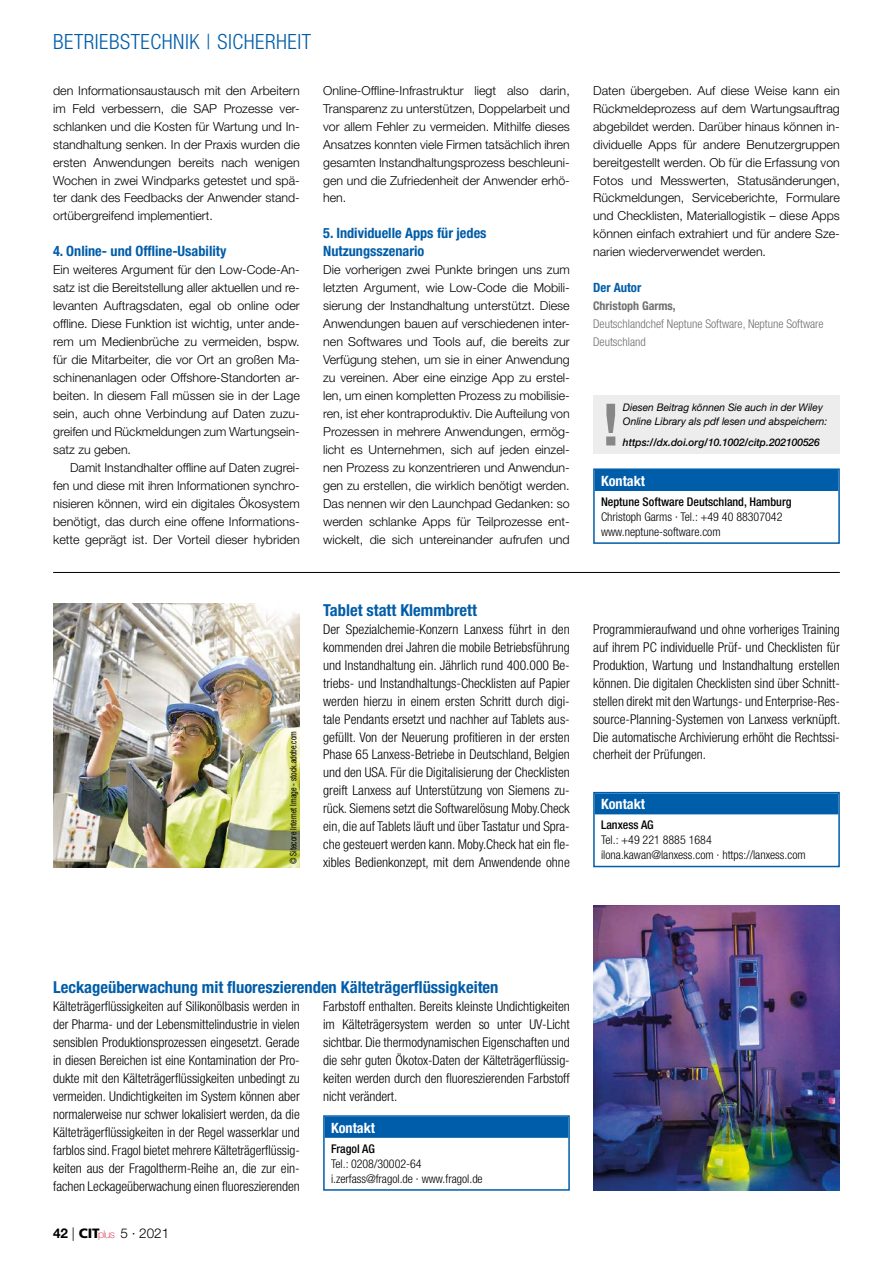
<style>
.page{position:relative;width:893px;height:1263px;background:#fff}
.page>*{position:absolute;margin:0;border:0;box-sizing:border-box;transform-origin:0 0}
.t1{font:300 condensed 21px "Helvetica Neue LT Std";letter-spacing:.025em;color:#005da9}
.t2{font:700 condensed 16.5px "Helvetica Neue LT Std";color:#005da9}
.t3{font:700 condensed 14.25px/18px "Helvetica Neue LT Std";color:#005da9}
.t4{font:700 condensed 14.25px "Helvetica Neue LT Std";color:#fff}
.t5{font:300 condensed 13.5px/18px "Helvetica Neue LT Std";color:#000;text-align:justify}
.t6{font:300 13.5px "Helvetica Neue LT Std";color:#000}
.t7{font:700 condensed 12.75px "Helvetica Neue LT Std";color:#005da9}
.t8{font:300 12.3px/18px "Helvetica Neue LT Std";color:#000;text-align:justify}
.t9{font:300 condensed 12px/15px "Helvetica Neue LT Std";color:#000}
.t10{font:300 condensed 12px/18px "Helvetica Neue LT Std";color:#706f6f}
.t11{font:500 condensed 12px "Helvetica Neue LT Std";color:#000}
.t12{font:700 condensed 12px "Helvetica Neue LT Std";color:#706f6f}
.t13{font:italic 10.5px/13.5px "Helvetica Neue LT Std";color:#000}
.t14{font:italic 500 10.5px "Helvetica Neue LT Std";color:#000}
.t15{font:condensed 9px "Helvetica Neue LT Std";color:#000;scale:.88 1}
.s1{font-weight:700}
.s2{font-family:"Frutiger LT Com";font-weight:900}
.s3{font-weight:100;font-size:10.65px;color:#ce1531}
</style>
<div class="page">
<div style="left:595px;top:470px;width:243px;height:21px;background:#005da9"></div>
<div style="left:593px;top:468px;width:247px;height:76px;border:2px solid #005da9"></div>
<div style="left:593px;top:395px;width:247px;height:59px;background:#ededed"></div>
<svg style="left:606px;top:404px;width:9px;height:41px"></svg>
<div style="left:325px;top:1117px;width:243px;height:21px;background:#005da9"></div>
<div style="left:323px;top:1115px;width:247px;height:76px;border:2px solid #005da9"></div>
<img style="left:593px;top:905px;width:247px;height:286px">
<div style="left:595px;top:793px;width:243px;height:21px;background:#005da9"></div>
<div style="left:593px;top:792px;width:247px;height:75px;border:2px solid #005da9"></div>
<img style="left:53px;top:604px;width:247px;height:263px">
<hr style="left:53px;top:572px;width:787px;height:1px;background:#000">
<h1 class="t1" style="left:53px;top:29px;width:259px">Betriebstechnik | Sicherheit</h1>
<p class="t8" style="left:53px;top:81px;width:248px">den Informationsaustausch mit den Arbeitern im Feld verbessern, die SAP Prozesse ver&shy;schlanken und die Kosten für Wartung und In&shy;standhaltung senken. In der Praxis wurden die ersten Anwendungen bereits nach wenigen Wochen in zwei Windparks getestet und spä&shy;ter dank des Feedbacks der Anwender stand&shy;ortübergreifend implementiert.</p>
<p class="t3" style="left:53px;top:242px;width:175px">4. Online- und Offline-Usability</p>
<p class="t8" style="left:53px;top:261px;width:248px">Ein weiteres Argument für den Low-Code-An&shy;satz ist die Bereitstellung aller aktuellen und re&shy;levanten Auftragsdaten, egal ob online oder offline. Diese Funktion ist wichtig, unter ande&shy;rem um Medienbrüche zu vermeiden, bspw. für die Mitarbeiter, die vor Ort an großen Ma&shy;schinenanlagen oder Offshore-Standorten ar&shy;beiten. In diesem Fall müssen sie in der Lage sein, auch ohne Verbindung auf Daten zuzu&shy;greifen und Rückmeldungen zum Wartungsein&shy;satz zu geben.</p>
<p class="t8" style="left:53px;top:458px;width:248px;text-indent:17px">Damit Instandhalter offline auf Daten zugrei&shy;fen und diese mit ihren Informationen synchro&shy;nisieren können, wird ein digitales Ökosystem benötigt, das durch eine offene Informations&shy;kette geprägt ist. Der Vorteil dieser hybriden</p>
<p class="t8" style="left:323px;top:81px;width:248px">Online-Offline-Infrastruktur liegt also darin, Transparenz zu unterstützen, Doppelarbeit und vor allem Fehler zu vermeiden. Mithilfe dieses Ansatzes konnten viele Firmen tatsächlich ihren gesamten Instandhaltungsprozess beschleuni&shy;gen und die Zufriedenheit der Anwender erhö&shy;hen.</p>
<p class="t3" style="left:323px;top:224px;width:165px">5. Individuelle Apps für jedes<br>Nutzungsszenario</p>
<p class="t8" style="left:323px;top:261px;width:248px">Die vorherigen zwei Punkte bringen uns zum letzten Argument, wie Low-Code die Mobili&shy;sierung der Instandhaltung unterstützt. Diese Anwendungen bauen auf verschiedenen inter&shy;nen Softwares und Tools auf, die bereits zur Verfügung stehen, um sie in einer Anwendung zu vereinen. Aber eine einzige App zu erstel&shy;len, um einen kompletten Prozess zu mobilisie&shy;ren, ist eher kontraproduktiv. Die Aufteilung von Prozessen in mehrere Anwendungen, ermög&shy;licht es Unternehmen, sich auf jeden einzel&shy;nen Prozess zu konzentrieren und Anwendun&shy;gen zu erstellen, die wirklich benötigt werden.<br>Das nennen wir den Launchpad Gedanken: so werden schlanke Apps für Teilprozesse ent&shy;wickelt, die sich untereinander aufrufen und</p>
<p class="t8" style="left:593px;top:81px;width:248px">Daten übergeben. Auf diese Weise kann ein Rückmeldeprozess auf dem Wartungsauftrag abgebildet werden. Darüber hinaus können in&shy;dividuelle Apps für andere Benutzergruppen bereitgestellt werden. Ob für die Erfassung von Fotos und Messwerten, Statusänderungen, Rückmeldungen, Serviceberichte, Formulare und Checklisten, Materiallogistik – diese Apps können einfach extrahiert und für andere Sze&shy;narien wiederverwendet werden.</p>
<p class="t7" style="left:593px;top:280px;width:50px">Der Autor</p>
<p class="t12" style="left:593px;top:299px;width:84px">Christoph Garms,</p>
<p class="t10" style="left:593px;top:315px;width:232px">Deutschlandchef Neptune Software, Neptune Software<br>Deutschland</p>
<p class="t13" style="left:623px;top:401px;width:206px">Diesen Beitrag können Sie auch in der Wiley<br>Online Library als pdf lesen und abspeichern:</p>
<p class="t14" style="left:623px;top:436px;width:198px">https://dx.doi.org/10.1002/citp.202100526</p>
<p class="t4" style="left:601px;top:472px;width:46px">Kontakt</p>
<p class="t11" style="left:601px;top:495px;width:192px">Neptune Software Deutschland, Hamburg</p>
<p class="t9" style="left:601px;top:509px;width:183px">Christoph Garms · Tel.: +49 40 88307042 www.neptune-software.com</p>
<p class="t15" style="left:288px;top:864px;width:153px;rotate:-90deg">© Sitecore Internet Image - stock.adobe.com</p>
<h2 class="t2" style="left:323px;top:600px;width:155px">Tablet statt Klemmbrett</h2>
<p class="t5" style="left:323px;top:620px;width:248px">Der Spezialchemie-Konzern Lanxess führt in den kommenden drei Jahren die mobile Betriebsführung und Instandhaltung ein. Jährlich rund 400.000 Be&shy;triebs- und Instandhaltungs-Checklisten auf Papier werden hierzu in einem ersten Schritt durch digi&shy;tale Pendants ersetzt und nachher auf Tablets aus&shy;gefüllt. Von der Neuerung profitieren in der ersten Phase 65 Lanxess-Betriebe in Deutschland, Belgien und den USA. Für die Digitalisierung der Checklisten greift Lanxess auf Unterstützung von Siemens zu&shy;rück. Siemens setzt die Softwarelösung Moby.Check ein, die auf Tablets läuft und über Tastatur und Spra&shy;che gesteuert werden kann. Moby.Check hat ein fle&shy;xibles Bedienkonzept, mit dem Anwendende ohne</p>
<p class="t5" style="left:593px;top:620px;width:249px">Programmieraufwand und ohne vorheriges Training auf ihrem PC individuelle Prüf- und Checklisten für Produktion, Wartung und Instandhaltung erstellen können. Die digitalen Checklisten sind über Schnitt&shy;stellen direkt mit den Wartungs- und Enterprise-Res&shy;source-Planning-Systemen von Lanxess verknüpft.<br>Die automatische Archivierung erhöht die Rechtssi&shy;cherheit der Prüfungen.</p>
<p class="t4" style="left:601px;top:795px;width:46px">Kontakt</p>
<p class="t11" style="left:601px;top:818px;width:54px">Lanxess AG</p>
<p class="t9" style="left:601px;top:832px;width:206px">Tel.: +49 221 8885 1684 ilona.kawan@lanxess.com · https://lanxess.com</p>
<h2 class="t2" style="left:53px;top:977px;width:447px">Leckageüberwachung mit fluoreszierenden Kälteträgerflüssigkeiten</h2>
<p class="t5" style="left:53px;top:997px;width:248px">Kälteträgerflüssigkeiten auf Silikonölbasis werden in der Pharma- und der Lebensmittelindustrie in vielen sensiblen Produktionsprozessen eingesetzt. Gerade in diesen Bereichen ist eine Kontamination der Pro&shy;dukte mit den Kälteträgerflüssigkeiten unbedingt zu vermeiden. Undichtigkeiten im System können aber normalerweise nur schwer lokalisiert werden, da die Kälteträgerflüssigkeiten in der Regel wasserklar und farblos sind. Fragol bietet mehrere Kälteträgerflüssig&shy;keiten aus der Fragoltherm-Reihe an, die zur ein&shy;fachen Leckageüberwachung einen fluoreszierenden</p>
<p class="t5" style="left:323px;top:997px;width:248px">Farbstoff enthalten. Bereits kleinste Undichtigkeiten im Kälteträgersystem werden so unter UV-Licht sichtbar. Die thermodynamischen Eigenschaften und die sehr guten Ökotox-Daten der Kälteträgerflüssig&shy;keiten werden durch den fluoreszierenden Farbstoff nicht verändert.</p>
<p class="t4" style="left:331px;top:1119px;width:46px">Kontakt</p>
<p class="t11" style="left:331px;top:1141px;width:45px">Fragol AG</p>
<p class="t9" style="left:331px;top:1156px;width:153px">Tel.: 0208/30002-64 i.zerfass@fragol.de · www.fragol.de</p>
<p class="t6" style="left:53px;top:1224px;width:118px"><span class="s1">42</span> | <span class="s2">CIT</span><span class="s3">plus</span> 5 · 2021</p>
</div>
